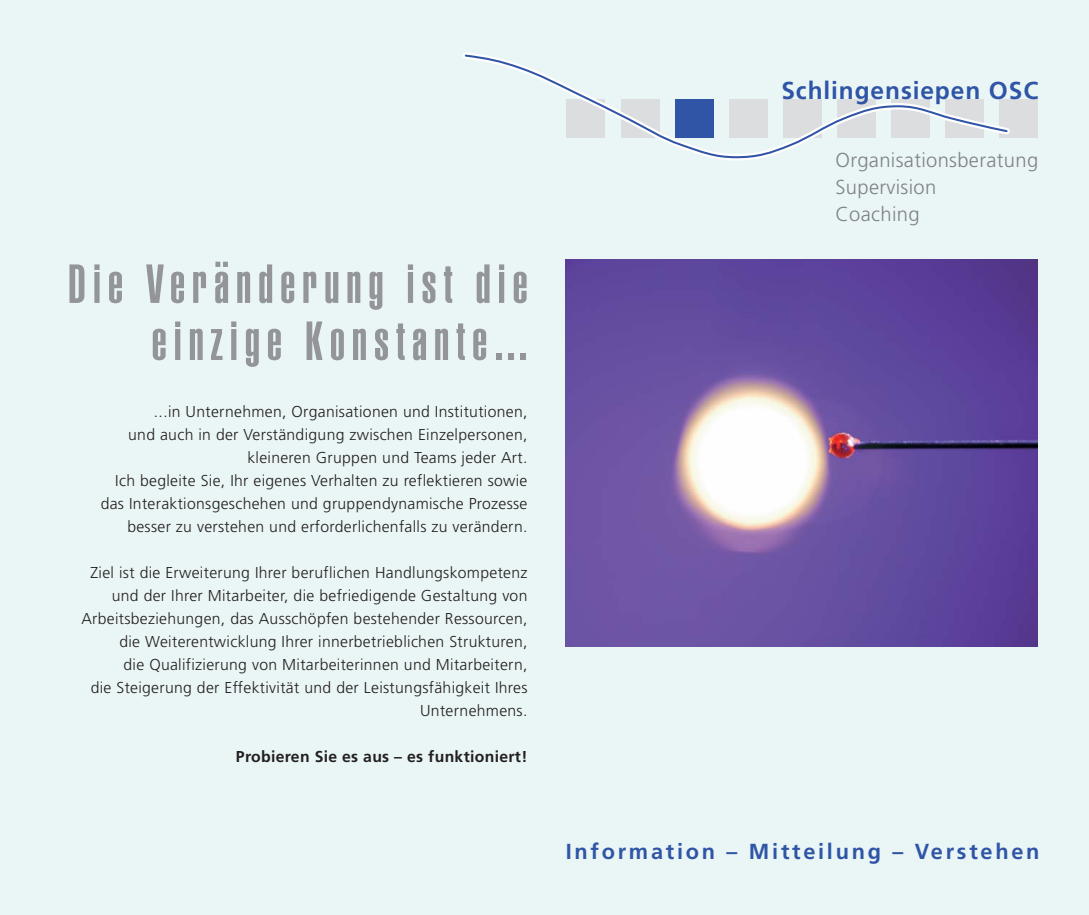
<style>
.page{position:relative;width:1089px;height:915px;background:#fff}
.page>*{position:absolute;margin:0;border:0;box-sizing:border-box;transform-origin:0 0}
.t1{font:900 extra-condensed 54px/57px "Helvetica";letter-spacing:.13em;color:#939598;text-align:right}
.t2{font:700 24.45px "Frutiger";letter-spacing:.035em;color:#3055a6}
.t3{font:700 21.75px "Frutiger";letter-spacing:.125em;color:#3055a6}
.t4{font:300 20.25px/26.7px "Frutiger";letter-spacing:.015em;color:#808285}
.t5{font:300 15.75px/23px "Frutiger";letter-spacing:.02em;color:#231f20;text-align:right}
.t6{font:700 15.75px "Frutiger";letter-spacing:.02em;color:#231f20}
</style>
<div class="page">
<div style="left:0;top:0;width:1088px;height:914px;background:#eaf6f5"></div>
<img style="left:566px;top:259px;width:471px;height:387px">
<div style="left:999px;top:99px;width:38px;height:39px;background:#dcddde"></div>
<svg style="left:463px;top:53px;width:546px;height:106px"></svg>
<h1 class="t1" style="left:68px;top:258px;width:461px">Die Veränderung ist die einzige Konstante...</h1>
<p class="t5" style="left:101px;top:401px;width:428px">...in Unternehmen, Organisationen und Institutionen,<br>und auch in der Verständigung zwischen Einzelpersonen, kleineren Gruppen und Teams jeder Art.<br>Ich begleite Sie, Ihr eigenes Verhalten zu reflektieren sowie das Interaktionsgeschehen und gruppendynamische Prozesse besser zu verstehen und erforderlichenfalls zu verändern.</p>
<p class="t5" style="left:81px;top:562px;width:447px">Ziel ist die Erweiterung Ihrer beruflichen Handlungskompetenz und der Ihrer Mitarbeiter, die befriedigende Gestaltung von Arbeitsbeziehungen, das Ausschöpfen bestehender Ressourcen, die Weiterentwicklung Ihrer innerbetrieblichen Strukturen,<br>die Qualifizierung von Mitarbeiterinnen und Mitarbeitern,<br>die Steigerung der Effektivität und der Leistungsfähigkeit Ihres Unternehmens.</p>
<p class="t6" style="left:236px;top:749px;width:293px">Probieren Sie es aus – es funktioniert!</p>
<h2 class="t2" style="left:781px;top:81px;width:258px">Schlingensiepen OSC</h2>
<p class="t4" style="left:835px;top:148px;width:204px">Organisationsberatung<br>Supervision<br>Coaching</p>
<h3 class="t3" style="left:566px;top:842px;width:475px">Information – Mitteilung – Verstehen</h3>
</div>
